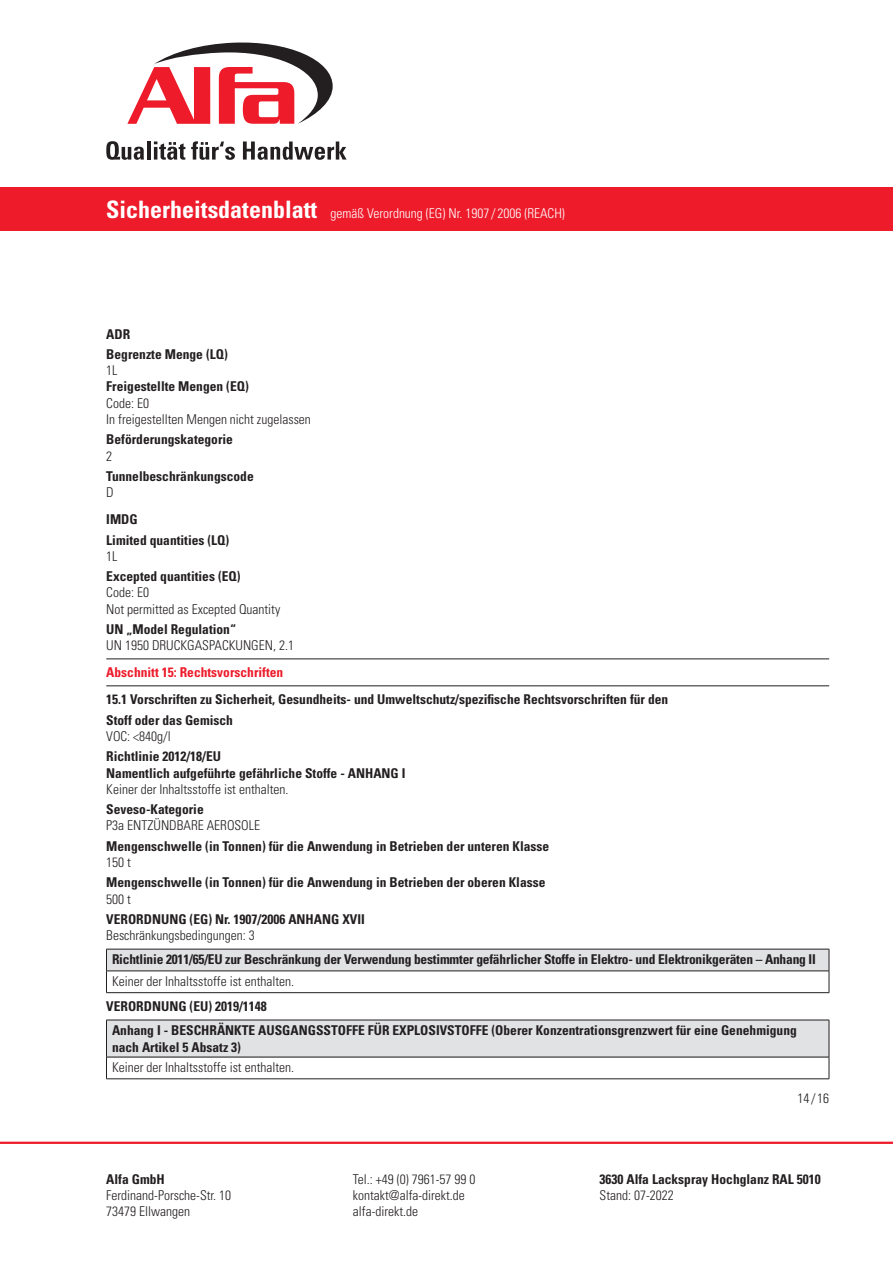
<style>
.page{position:relative;width:893px;height:1263px;background:#fff}
.page>*{position:absolute;margin:0;border:0;box-sizing:border-box;transform-origin:0 0}
.t1{font:700 condensed 13.5px/20.4px "Univers LT Std";color:#231f20}
.t2{font:300 condensed 13.5px/16.2px "Univers LT Std";color:#231f20}
.t3{font:300 condensed 13.5px "Univers LT Std";color:#fff}
.t4{font:700 condensed 13.5px "Univers LT Std";color:#ee1b2b}
.s1{font-weight:700;font-size:24px}
</style>
<div class="page">
<hr style="left:0;top:1142px;width:893px;height:2px;background:#ee1b2b">
<div style="left:0;top:187px;width:893px;height:44px;background:#ee1b2b"></div>
<svg style="left:106px;top:141px;width:38px;height:19px"></svg>
<hr style="left:147px;top:141px;width:3px;height:19px;background:#231f20">
<svg style="left:154px;top:141px;width:31px;height:19px"></svg>
<svg style="left:191px;top:141px;width:44px;height:19px"></svg>
<svg style="left:243px;top:141px;width:104px;height:19px"></svg>
<svg style="left:127px;top:42px;width:206px;height:82px"></svg>
<hr style="left:106px;top:685px;width:723px;height:1px;background:#231f20">
<hr style="left:106px;top:659px;width:723px;height:1px;background:#231f20">
<div style="left:106px;top:949px;width:723px;height:22px;background:#e1e2e4"></div>
<hr style="left:106px;top:949px;width:723px;height:1px;background:#231f20">
<hr style="left:106px;top:971px;width:723px;height:1px;background:#231f20">
<svg style="left:106px;top:949px;width:1px;height:43px"></svg>
<svg style="left:829px;top:949px;width:1px;height:43px"></svg>
<hr style="left:106px;top:992px;width:723px;height:1px;background:#231f20">
<div style="left:106px;top:1020px;width:723px;height:37px;background:#e1e2e4"></div>
<hr style="left:106px;top:1020px;width:723px;height:1px;background:#231f20">
<hr style="left:106px;top:1020px;width:1px;height:37px;background:#231f20">
<hr style="left:829px;top:1020px;width:1px;height:37px;background:#231f20">
<hr style="left:106px;top:1057px;width:723px;height:1px;background:#231f20">
<svg style="left:106px;top:1057px;width:1px;height:21px"></svg>
<svg style="left:829px;top:1057px;width:1px;height:21px"></svg>
<hr style="left:106px;top:1078px;width:723px;height:1px;background:#231f20">
<p class="t3" style="left:106px;top:205px;width:460px"><span class="s1">Sicherheitsdatenblatt</span> gemäß Verordnung (EG) Nr. 1907 / 2006 (REACH)</p>
<p class="t1" style="left:106px;top:323px;width:123px">ADR<br>Begrenzte Menge (LQ)</p>
<p class="t2" style="left:106px;top:362px;width:13px">1L</p>
<p class="t1" style="left:106px;top:376px;width:144px">Freigestellte Mengen (EQ)</p>
<p class="t2" style="left:106px;top:395px;width:206px">Code: E0<br>In freigestellten Mengen nicht zugelassen</p>
<p class="t1" style="left:106px;top:429px;width:128px">Beförderungskategorie</p>
<p class="t2" style="left:106px;top:448px;width:7px">2</p>
<p class="t1" style="left:106px;top:466px;width:149px">Tunnelbeschränkungscode</p>
<p class="t2" style="left:106px;top:484px;width:9px">D</p>
<p class="t1" style="left:106px;top:509px;width:124px">IMDG<br>Limited quantities (LQ)</p>
<p class="t2" style="left:106px;top:548px;width:13px">1L</p>
<p class="t1" style="left:106px;top:566px;width:136px">Excepted quantities (EQ)</p>
<p class="t2" style="left:106px;top:585px;width:175px">Code: E0<br>Not permitted as Excepted Quantity</p>
<p class="t1" style="left:106px;top:619px;width:131px">UN „Model Regulation“</p>
<p class="t2" style="left:106px;top:637px;width:189px">UN 1950 DRUCKGASPACKUNGEN, 2.1</p>
<p class="t4" style="left:106px;top:664px;width:178px">Abschnitt 15: Rechtsvorschriften</p>
<p class="t1" style="left:106px;top:689px;width:563px">15.1 Vorschriften zu Sicherheit, Gesundheits- und Umweltschutz/spezifische Rechtsvorschriften für den<br>Stoff oder das Gemisch</p>
<p class="t2" style="left:106px;top:728px;width:66px">VOC: &lt;840g/l</p>
<p class="t1" style="left:106px;top:748px;width:301px;line-height:16.2px">Richtlinie 2012/18/EU<br>Namentlich aufgeführte gefährliche Stoffe - ANHANG I</p>
<p class="t2" style="left:106px;top:781px;width:184px">Keiner der Inhaltsstoffe ist enthalten.</p>
<p class="t1" style="left:106px;top:799px;width:99px">Seveso-Kategorie</p>
<p class="t2" style="left:106px;top:817px;width:155px">P3a ENTZÜNDBARE AEROSOLE</p>
<p class="t1" style="left:106px;top:836px;width:444px">Mengenschwelle (in Tonnen) für die Anwendung in Betrieben der unteren Klasse</p>
<p class="t2" style="left:106px;top:854px;width:26px">150 t</p>
<p class="t1" style="left:106px;top:872px;width:441px">Mengenschwelle (in Tonnen) für die Anwendung in Betrieben der oberen Klasse</p>
<p class="t2" style="left:106px;top:891px;width:26px">500 t</p>
<p class="t1" style="left:106px;top:909px;width:260px">VERORDNUNG (EG) Nr. 1907/2006 ANHANG XVII</p>
<p class="t2" style="left:106px;top:927px;width:150px">Beschränkungsbedingungen: 3</p>
<p class="t1" style="left:112px;top:949px;width:705px">Richtlinie 2011/65/EU zur Beschränkung der Verwendung bestimmter gefährlicher Stoffe in Elektro- und Elektronikgeräten – Anhang II</p>
<p class="t2" style="left:112px;top:973px;width:184px">Keiner der Inhaltsstoffe ist enthalten.</p>
<p class="t1" style="left:112px;top:994px;width:686px;line-height:24px;text-indent:-6px">VERORDNUNG (EU) 2019/1148<br>Anhang I - BESCHRÄNKTE AUSGANGSSTOFFE FÜR EXPLOSIVSTOFFE (Oberer Konzentrationsgrenzwert für eine Genehmigung</p>
<p class="t1" style="left:112px;top:1036px;width:130px">nach Artikel 5 Absatz 3)</p>
<p class="t2" style="left:112px;top:1059px;width:184px">Keiner der Inhaltsstoffe ist enthalten.</p>
<p class="t1" style="left:106px;top:1169px;width:60px">Alfa GmbH</p>
<p class="t2" style="left:106px;top:1187px;width:126px">Ferdinand-Porsche-Str. 10<br>73479 Ellwangen</p>
<p class="t2" style="left:797px;top:1090px;width:33px">14/16</p>
<p class="t2" style="left:353px;top:1171px;width:124px">Tel.: +49 (0) 7961-57 99 0 kontakt@alfa-direkt.de alfa-direkt.de</p>
<p class="t1" style="left:600px;top:1169px;width:223px">3630 Alfa Lackspray Hochglanz RAL 5010</p>
<p class="t2" style="left:600px;top:1187px;width:76px">Stand: 07-2022</p>
</div>
